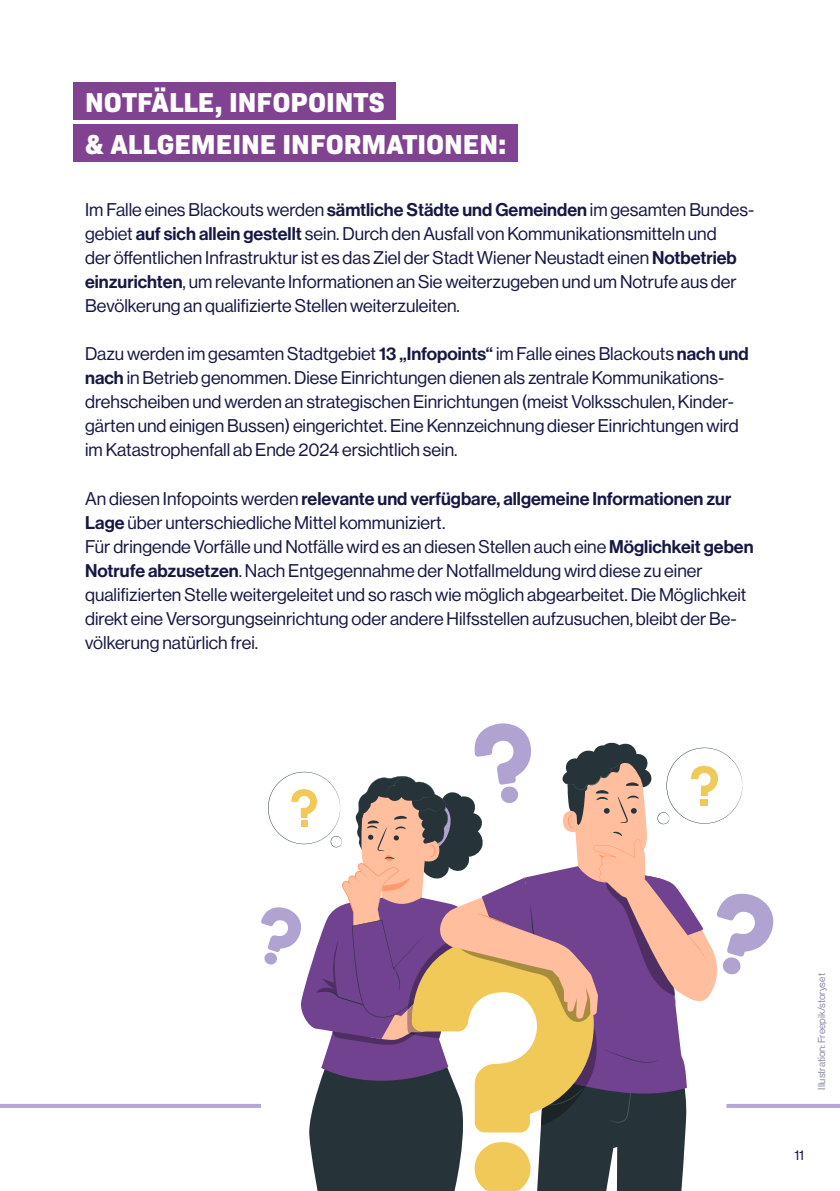
<style>
.page{position:relative;width:840px;height:1191px;background:#fff}
.page>*{position:absolute;margin:0;border:0;box-sizing:border-box;transform-origin:0 0}
.t1{font:800 27.8px/42px "Bio Sans";color:#fff}
.t2{font:18px/24px "N Haas Grotesk DS Pro 55 Rg";color:#161744}
.t3{font:18px "N Haas Grotesk DS Pro 65 Md";color:#161744}
.t4{font:14px "N Haas Grotesk DS Pro 55 Rg";color:#161744}
.t5{font:10px "N Haas Grotesk DS Pro 55 Rg";color:#8987a8}
.s1{font-family:"N Haas Grotesk DS Pro 65 Md"}
.s2{font-family:"N Haas Grotesk DS Pro 55 Rg"}
</style>
<div class="page">
<div style="left:74px;top:82px;width:322px;height:37px;background:#814292"></div>
<div style="left:74px;top:124px;width:443px;height:37px;background:#814292"></div>
<svg style="left:261px;top:723px;width:513px;height:468px"></svg>
<hr style="left:0;top:1104px;width:261px;height:4px;background:#b5a6d6">
<hr style="left:726px;top:1104px;width:113px;height:4px;background:#b5a6d6">
<h1 class="t1" style="left:85px;top:79px;width:422px">NOTFÄLLE, INFOPOINTS<br>&amp; ALLGEMEINE INFORMATIONEN:</h1>
<p class="t2" style="left:85px;top:198px;width:670px">Im Falle eines Blackouts werden <span class="s1">sämtliche Städte und Gemeinden</span> im gesamten Bundes&shy;gebiet <span class="s1">auf sich allein gestellt</span> sein. Durch den Ausfall von Kommunikationsmitteln und<br>der öffentlichen Infrastruktur ist es das Ziel der Stadt Wiener Neustadt einen <span class="s1">Notbetrieb einzurichten</span>, um relevante Informationen an Sie weiterzugeben und um Notrufe aus der Bevölkerung an qualifizierte Stellen weiterzuleiten.</p>
<p class="t2" style="left:85px;top:342px;width:664px">Dazu werden im gesamten Stadtgebiet <span class="s1">13 „Infopoints“</span> im Falle eines Blackouts <span class="s1">nach und nach</span> in Betrieb genommen. Diese Einrichtungen dienen als zentrale Kommunikations&shy;drehscheiben und werden an strategischen Einrichtungen (meist Volksschulen, Kinder&shy;gärten und einigen Bussen) eingerichtet. Eine Kennzeichnung dieser Einrichtungen wird im Katastrophenfall ab Ende 2024 ersichtlich sein.</p>
<p class="t3" style="left:85px;top:488px;width:647px"><span class="s2">An diesen Infopoints werden</span> relevante und verfügbare, allgemeine Informationen zur</p>
<p class="t2" style="left:85px;top:510px;width:669px"><span class="s1">Lage</span> über unterschiedliche Mittel kommuniziert.<br>Für dringende Vorfälle und Notfälle wird es an diesen Stellen auch eine <span class="s1">Möglichkeit geben Notrufe abzusetzen</span>. Nach Entgegennahme der Notfallmeldung wird diese zu einer qualifizierten Stelle weitergeleitet und so rasch wie möglich abgearbeitet. Die Möglichkeit direkt eine Versorgungseinrichtung oder andere Hilfsstellen aufzusuchen, bleibt der Be&shy;völkerung natürlich frei.</p>
<p class="t5" style="left:815px;top:1089px;width:118px;rotate:-90deg">Illustration: Freepik/storyset</p>
<p class="t4" style="left:793px;top:1146px;width:11px">11</p>
</div>
